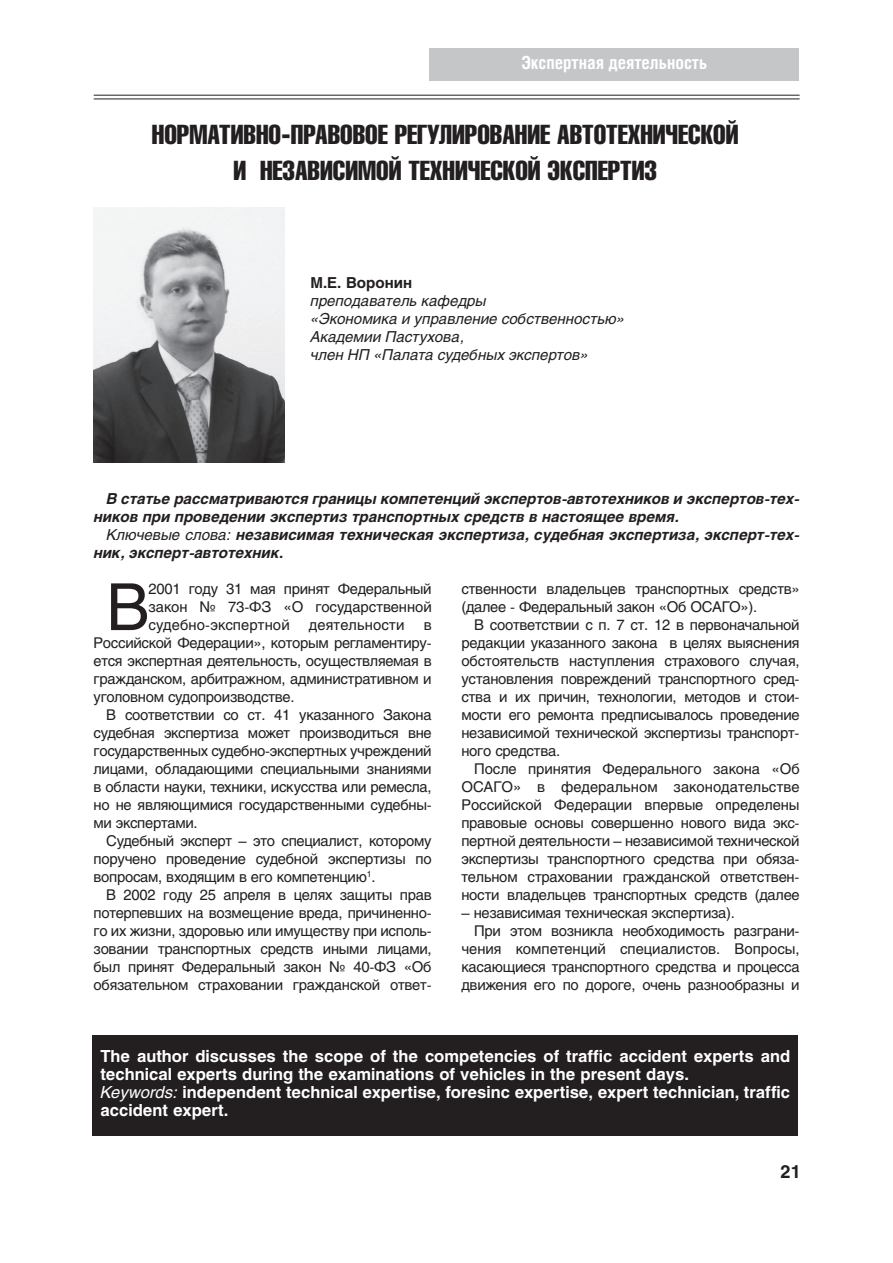
<style>
.page{position:relative;width:893px;height:1263px;background:#fff}
.page>*{position:absolute;margin:0;border:0;box-sizing:border-box;transform-origin:0 0}
.t1{font:64.35px "Helios";color:#231f20}
.t2{font:27px/36px "Helios Compressed";color:#231f20;text-align:center}
.t3{font:700 18px "Helios Cond";color:#fff}
.t4{font:700 18px "Helios";color:#231f20}
.t5{font:700 16.5px/18px "Helios";color:#fff}
.t6{font:italic 700 15px/18px "Helios";color:#231f20}
.t7{font:italic 15px/18px "Helios";color:#231f20}
.t8{font:700 15px "Helios";color:#231f20}
.t9{font:14.7px/18px "Helios";letter-spacing:-.02em;color:#231f20;text-align:justify}
.t10{font:14.7px "Helios";color:#231f20}
.t11{font:14.7px "Helios";letter-spacing:.01em;color:#231f20}
.s1{font-weight:400}
.s2{font-weight:400;font-style:italic}
</style>
<div class="page">
<svg style="left:94px;top:98px;width:706px;height:1px"></svg>
<hr style="left:94px;top:95px;width:706px;height:1px;background:#231f20">
<hr style="left:94px;top:99px;width:706px;height:1px;background:#231f20">
<div style="left:92px;top:1035px;width:706px;height:101px;background:#231f20"></div>
<img style="left:94px;top:207px;width:191px;height:255px">
<div style="left:429px;top:48px;width:369px;height:32px;background:#c5c6c8"></div>
<p class="t3" style="left:521px;top:51px;width:187px">Экспертная деятельность</p>
<h2 class="t2" style="left:152px;top:116px;width:588px">НОРМАТИВНО-ПРАВОВОЕ РЕГУЛИРОВАНИЕ АВТОТЕХНИЧЕСКОЙ<br>И НЕЗАВИСИМОЙ ТЕХНИЧЕСКОЙ ЭКСПЕРТИЗ</h2>
<p class="t8" style="left:310px;top:274px;width:103px">М.Е. Воронин</p>
<p class="t7" style="left:310px;top:292px;width:316px">преподаватель кафедры<br>«Экономика и управление собственностью»<br>Академии Пастухова,<br>член НП «Палата судебных экспертов»</p>
<p class="t6" style="left:94px;top:490px;width:707px;text-indent:13px">В статье рассматриваются границы компетенций экспертов-автотехников и экспертов-тех&shy;ников при проведении экспертиз транспортных средств в настоящее время.</p>
<p class="t6" style="left:94px;top:526px;width:707px;text-indent:13px"><span class="s1">Ключевые слова:</span> независимая техническая экспертиза, судебная экспертиза, эксперт-тех&shy;ник, эксперт-автотехник.</p>
<h1 class="t1" style="left:106px;top:569px;width:45px">В</h1>
<p class="t9" style="left:149px;top:580px;width:285px">2001 году 31 мая принят Федеральный закон № 73-ФЗ «О государственной судебно-экспертной</p>
<p class="t11" style="left:309px;top:616px;width:97px">деятельности</p>
<p class="t9" style="left:94px;top:616px;width:340px;text-indent:330px">в Российской Федерации», которым регламентиру&shy;ется экспертная деятельность, осуществляемая в гражданском, арбитражном, административном и уголовном судопроизводстве.</p>
<p class="t9" style="left:94px;top:706px;width:340px;text-indent:13px">В соответствии со ст. 41 указанного Закона судебная экспертиза может производиться вне государственных судебно-экспертных учреждений лицами, обладающими специальными знаниями в области науки, техники, искусства или ремесла, но не являющимися государственными судебны&shy;ми экспертами.</p>
<p class="t9" style="left:94px;top:832px;width:340px;text-indent:13px">Судебный эксперт – это специалист, которому поручено проведение судебной экспертизы по вопросам, входящим в его компетенцию<sup>1</sup>.</p>
<p class="t9" style="left:94px;top:886px;width:340px;text-indent:13px">В 2002 году 25 апреля в целях защиты прав потерпевших на возмещение вреда, причиненно&shy;го их жизни, здоровью или имуществу при исполь&shy;зовании транспортных средств иными лицами, был принят Федеральный закон № 40-ФЗ «Об обязательном страховании гражданской ответ-</p>
<p class="t9" style="left:461px;top:580px;width:340px">ственности владельцев транспортных средств» (далее - Федеральный закон «Об ОСАГО»).</p>
<p class="t9" style="left:461px;top:616px;width:340px;text-indent:13px">В соответствии с п. 7 ст. 12 в первоначальной редакции указанного закона в целях выяснения обстоятельств наступления страхового случая, установления повреждений транспортного сред&shy;ства и их причин, технологии, методов и стои&shy;мости его ремонта предписывалось проведение независимой технической экспертизы транспорт&shy;ного средства.</p>
<p class="t9" style="left:461px;top:760px;width:340px;text-indent:13px">После принятия Федерального закона «Об ОСАГО» в федеральном законодательстве Российской Федерации впервые определены правовые основы совершенно нового вида экс&shy;пертной деятельности – независимой технической экспертизы транспортного средства при обяза&shy;тельном страховании гражданской ответствен&shy;ности владельцев транспортных средств (далее</p>
<p class="t9" style="left:461px;top:904px;width:275px">– независимая техническая экспертиза).</p>
<p class="t9" style="left:474px;top:922px;width:327px">При этом возникла необходимость разграни-</p>
<p class="t10" style="left:461px;top:940px;width:340px">чения компетенций специалистов. Вопросы,</p>
<p class="t9" style="left:461px;top:958px;width:340px">касающиеся транспортного средства и процесса</p>
<p class="t9" style="left:461px;top:976px;width:340px">движения его по дороге, очень разнообразны и</p>
<p class="t5" style="left:100px;top:1047px;width:691px">The author discusses the scope of the competencies of traffic accident experts and technical experts during the examinations of vehicles in the present days.<br><span class="s2">Keywords:</span> independent technical expertise, foresinc expertise, expert technician, traffic accident expert.</p>
<p class="t4" style="left:781px;top:1161px;width:22px">21</p>
</div>
